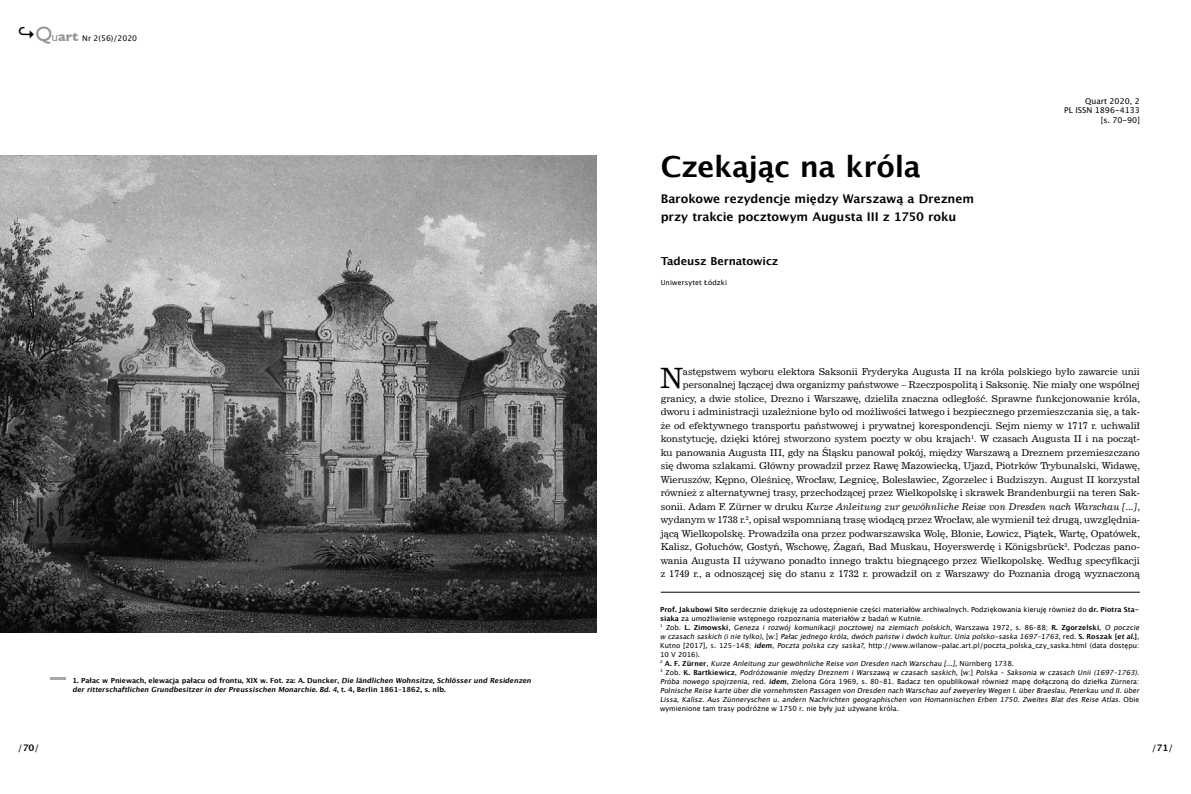
<style>
.page{position:relative;width:1191px;height:794px;background:#fff}
.page>*{position:absolute;margin:0;border:0;box-sizing:border-box;transform-origin:0 0}
.t1{font:700 29px "Lucida Grande";letter-spacing:-.01em;color:#000}
.t2{font:28px "News 702 EU";color:#000}
.t3{font:700 12px/18px "Lucida Grande";letter-spacing:-.01em;color:#000}
.t4{font:700 11px "Lucida Grande";letter-spacing:-.01em;color:#000}
.t5{font:9.4px/13.5px "News 702 EU";color:#000;text-align:right}
.t6{font:9px "Lucida Grande";color:#000}
.t7{font:8px/9.6px "Lucida Grande";color:#000;text-align:right}
.t8{font:7.8px "Lucida Grande";color:#000}
.t9{font:italic 7px/9px "Lucida Grande";color:#000}
.t10{font:italic 700 7px/9px "Lucida Grande";color:#000}
.t11{font:7px "Lucida Grande";letter-spacing:.015em;color:#000}
.s1{font-weight:700;font-size:18px}
.s2{font-family:"Gill Sans";font-size:20.6px;color:#939598}
.s3{font-family:"Gill Sans";font-size:13.2px;color:#939598}
.s4{font-family:"Gill Sans";font-weight:700;font-size:13.2px;color:#939598}
.s5{font-weight:700}
.s6{font-style:normal}
.s7{font-style:italic}
.s8{font-weight:700;font-style:normal}
</style>
<div class="page">
<hr style="left:660px;top:592px;width:480px;height:1px;background:#000">
<img style="left:0;top:155px;width:596px;height:477px">
<hr style="left:50px;top:677px;width:16px;height:3px;background:#a7a9ac">
<p class="t8" style="left:18px;top:34px;width:121px"><span class="s1">↪</span><span class="s2">Q</span><span class="s3">u</span><span class="s4">art</span> Nr 2(56)/2020</p>
<p class="t6" style="left:18px;top:743px;width:23px">/<span class="s5">70</span>/</p>
<p class="t10" style="left:72px;top:676px;width:462px"><span class="s6">1. Pałac w Pniewach, elewacja pałacu od frontu, XIX w. Fot. za: A. Duncker,</span> Die ländlichen Wohnsitze, Schlösser und Residenzen der ritterschaftlichen Grundbesitzer in der Preussischen Monarchie. Bd. 4<span class="s6">, t . 4 , B e r l i n 1 8 6 1 – 1 8 6 2 , s . n l b .</span></p>
<h1 class="t1" style="left:660px;top:150px;width:262px">Czekając na króla</h1>
<p class="t3" style="left:660px;top:190px;width:315px">Barokowe rezydencje między Warszawą a Dreznem przy trakcie pocztowym Augusta III z 1750 roku</p>
<p class="t4" style="left:660px;top:255px;width:119px">Tadeusz Bernatowicz</p>
<p class="t11" style="left:660px;top:278px;width:68px">Uniwersytet Łódzki</p>
<p class="t7" style="left:1064px;top:96px;width:77px">Quart 2020, 2<br>PL ISSN 1896-4133 [s. 70-90]</p>
<p class="t5" style="left:660px;top:365px;width:481px">astępstwem wyboru elektora Saksonii Fryderyka Augusta II na króla polskiego było zawarcie unii personalnej łączącej dwa organizmy państwowe – Rzeczpospolitą i Saksonię. Nie miały one wspólnej granicy, a dwie stolice, Drezno i Warszawę, dzieliła znaczna odległość. Sprawne funkcjonowanie króla, dworu i administracji uzależnione było od możliwości łatwego i bezpiecznego przemieszczania się, a tak&shy;że od efektywnego transportu państwowej i prywatnej korespondencji. Sejm niemy w 1717 r. uchwalił konstytucję, dzięki której stworzono system poczty w obu krajach<sup>1</sup>. W czasach Augusta II i na począt&shy;ku panowania Augusta III, gdy na Śląsku panował pokój, między Warszawą a Dreznem przemieszczano się dwoma szlakami. Główny prowadził przez Rawę Mazowiecką, Ujazd, Piotrków Trybunalski, Widawę, Wieruszów, Kępno, Oleśnicę, Wrocław, Legnicę, Bolesławiec, Zgorzelec i Budziszyn. August II korzystał również z alternatywnej trasy, przechodzącej przez Wielkopolskę i skrawek Brandenburgii na teren Sak&shy;sonii. Adam F. Zürner w druku <span class="s7">Kurze Anleitung zur gewöhnliche Reise von Dresden nach Warschau [...]</span>, wydanym w 1738 r.<sup>2</sup>, opisał wspomnianą trasę wiodącą przez Wrocław, ale wymienił też drugą, uwzględnia&shy;jącą Wielkopolskę. Prowadziła ona przez podwarszawska Wolę, Błonie, Łowicz, Piątek, Wartę, Opatówek, Kalisz, Gołuchów, Gostyń, Wschowę, Żagań, Bad Muskau, Hoyerswerdę i Königsbrück<sup>3</sup>. Podczas pano&shy;wania Augusta II używano ponadto innego traktu biegnącego przez Wielkopolskę. Według specyfikacji z 1749 r., a odnoszącej się do stanu z 1732 r. prowadził on z Warszawy do Poznania drogą wyznaczoną</p>
<p class="t9" style="left:660px;top:604px;width:483px"><span class="s8">Prof. Jakubowi Sito</span> <span class="s6">serdecznie dziękuję za udostępnienie części materiałów archiwalnych. Podziękowania kieruję również do</span> <span class="s8">dr. Piotra Sta&shy;siaka</span> <span class="s6">za umożliwienie wstępnego rozpoznania materiałów z badań w Kutnie.<br></span><sup>1</sup> <span class="s6">Zo b .</span> <span class="s8">L. Z i m ow s k i</span> <span class="s6">,</span> Geneza i rozwój komunikacji pocztowej na ziemiach polskich<span class="s6">, Wa rs z awa 1 9 7 2 , s . 8 6 – 8 8 ;</span> <span class="s8">R. Z g o rze l s k i</span> <span class="s6">,</span> O poczcie w czasach saskich (inietylko)<span class="s6">, [w : ]</span> Pałacjednego króla,dwóch państw idwóch kultur.Uniapolsko-saska1697–1763<span class="s6">, r e d .</span> <span class="s8">S . Ro s z a k [</span> <span class="s5">etal.</span><span class="s8">]</span> <span class="s6">, Kutno [2017], s. 125–148;</span> <span class="s5">idem</span><span class="s6">,</span> Poczta polska czy saska?<span class="s6">, http://www.wilanow-palac.art.pl/poczta_polska_czy_saska.html (data dostępu:<br>10 V 2016).<br></span><sup>2</sup> <span class="s8">A. F. Z ü r n e r</span> <span class="s6">,</span> KurzeAnleitung zurgewöhnlicheReisevon Dresden nach Warschau [...]<span class="s6">, N ü r n b e rg 1 7 3 8 .<br></span><sup>3</sup> <span class="s6">Z o b .</span> <span class="s8">K. B a rt k i e w i c z</span> <span class="s6">,</span> Podróżowanie między Dreznem i Warszawą w czasach saskich<span class="s6">, [w : ]</span> Polska – Saksonia w czasach Unii (1697–1763)<span class="s6">.<br></span>Próba nowego spojrzenia<span class="s6">, red.</span> <span class="s5">idem</span><span class="s6">, Zielona Góra 1969, s. 80-81. Badacz ten opublikował również mapę dołączoną do dziełka Zürnera:<br></span>PolnischeReisekarteüberdievornehmsten Passagen von Dresden nach Warschau aufzweyerleyWegen I.überBraeslau.Peterkau und II.über Lissa, Kalisz<span class="s6">.</span> Aus Zünneryschen u. andern Nachrichten geographischen von Homannischen Erben 1750. Zweites Blat des Reise Atlas. <span class="s6">O b i e wymienione tam trasy podróżne w 1750 r. nie były już używane króla.</span></p>
<h2 class="t2" style="left:660px;top:361px;width:24px">N</h2>
<p class="t6" style="left:1151px;top:743px;width:23px">/<span class="s5">71</span>/</p>
</div>
